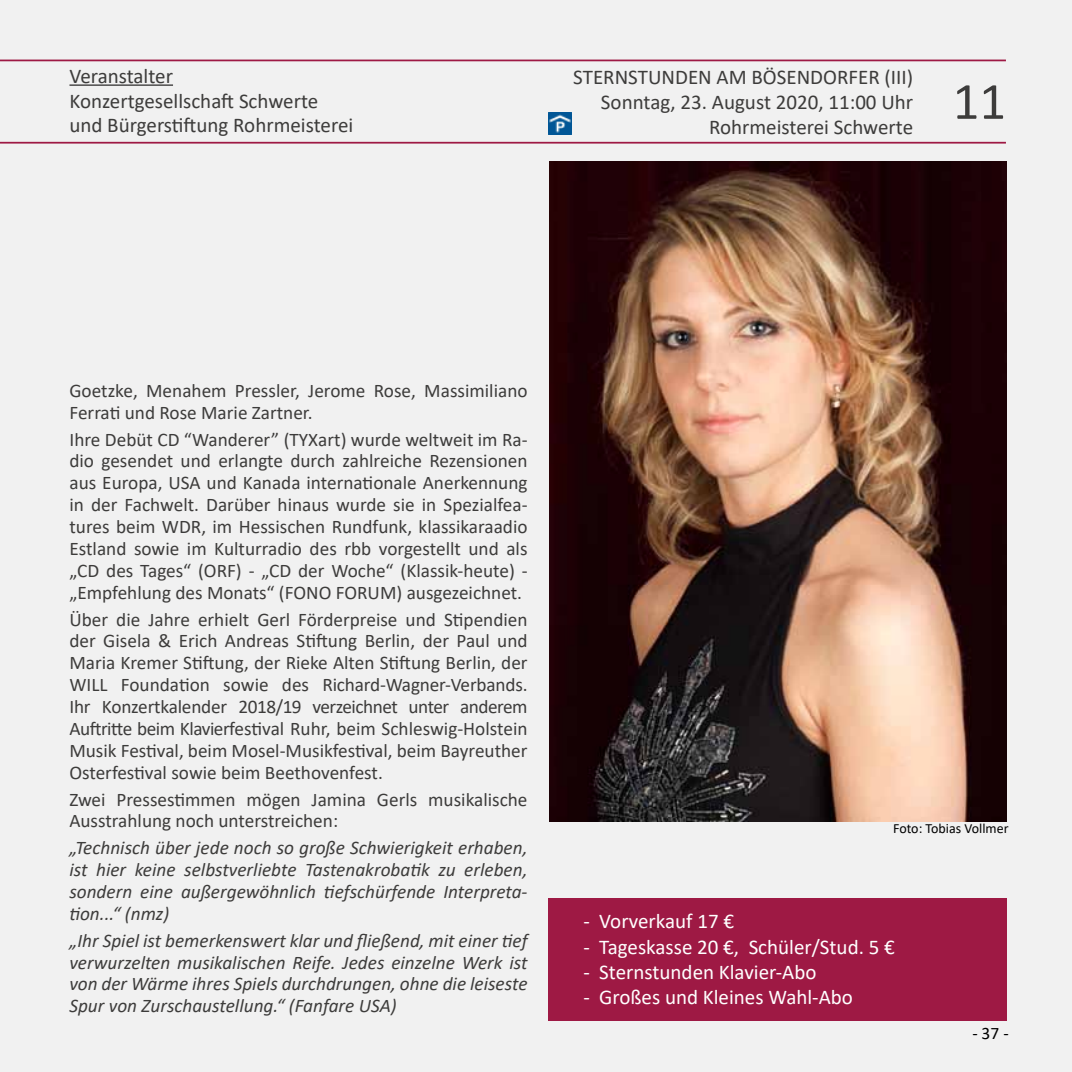
<style>
.page{position:relative;width:1072px;height:1072px;background:#fff}
.page>*{position:absolute;margin:0;border:0;box-sizing:border-box;transform-origin:0 0}
.t1{font:52.5px "Calibri";color:#3d3c3b}
.t2{font:21px/25.2px "Calibri";color:#3d3c3b;text-align:right}
.t3{font:21px "Calibri";color:#fff}
.t4{font:19.25px/21.9px "Calibri";color:#3d3c3b}
.t5{font:italic 19.25px/21.9px "Calibri";color:#3d3c3b;text-align:justify}
.t6{font:17.5px "Calibri";color:#000}
.t7{font:14px "Calibri";color:#000}
</style>
<div class="page">
<div style="left:0;top:0;width:1071px;height:1071px;background:#f1f1f1"></div>
<div style="left:548px;top:898px;width:459px;height:123px;background:#9e1944"></div>
<hr style="left:0;top:60px;width:1005px;height:1px;background:#9e1944">
<hr style="left:0;top:142px;width:1005px;height:2px;background:#9e1944">
<hr style="left:69px;top:84px;width:104px;height:2px;background:#3d3c3b">
<img style="left:548px;top:112px;width:23px;height:23px">
<img style="left:549px;top:161px;width:457px;height:660px">
<p class="t2" style="left:69px;top:63px;width:285px;text-align:left">Veranstalter<br>Konzertgesellschaft Schwerte und Bürgerstiftung Rohrmeisterei</p>
<p class="t2" style="left:573px;top:63px;width:341px">STERNSTUNDEN AM BÖSENDORFER (III)<br>Sonntag, 23. August 2020, 11:00 Uhr<br>Rohrmeisterei Schwerte</p>
<h1 class="t1" style="left:952px;top:65px;width:55px">11</h1>
<p class="t4" style="left:69px;top:379px;width:459px">Goetzke, Menahem Pressler, Jerome Rose, Massimiliano<br>Ferrati und Rose Marie Zartner.</p>
<p class="t4" style="left:69px;top:428px;width:460px;text-align:justify">Ihre Debüt CD “Wanderer” (TYXart) wurde weltweit im Ra&shy;dio gesendet und erlangte durch zahlreiche Rezensionen aus Europa, USA und Kanada internationale Anerkennung in der Fachwelt. Darüber hinaus wurde sie in Spezialfea&shy;tures beim WDR, im Hessischen Rundfunk, klassikaraadio Estland sowie im Kulturradio des rbb vorgestellt und als „CD des Tages“ (ORF) - „CD der Woche“ (Klassik-heute) - „Empfehlung des Monats“ (FONO FORUM) ausgezeichnet.</p>
<p class="t4" style="left:69px;top:607px;width:460px;text-align:justify">Über die Jahre erhielt Gerl Förderpreise und Stipendien der Gisela &amp; Erich Andreas Stiftung Berlin, der Paul und Maria Kremer Stiftung, der Rieke Alten Stiftung Berlin, der WILL Foundation sowie des Richard-Wagner-Verbands.<br>Ihr Konzertkalender 2018/19 verzeichnet unter anderem Auftritte beim Klavierfestival Ruhr, beim Schleswig-Holstein Musik Festival, beim Mosel-Musikfestival, beim Bayreuther Osterfestival sowie beim Beethovenfest.</p>
<p class="t4" style="left:69px;top:787px;width:459px">Zwei Pressestimmen mögen Jamina Gerls musikalische<br>Ausstrahlung noch unterstreichen:</p>
<p class="t5" style="left:69px;top:836px;width:459px">„Technisch über jede noch so große Schwierigkeit erhaben, ist hier keine selbstverliebte Tastenakrobatik zu erleben, sondern eine außergewöhnlich tiefschürfende Interpreta&shy;tion...“ (nmz)</p>
<p class="t5" style="left:69px;top:928px;width:459px">„Ihr Spiel ist bemerkenswert klar und fließend, mit einer tief verwurzelten musikalischen Reife. Jedes einzelne Werk ist von der Wärme ihres Spiels durchdrungen, ohne die leiseste Spur von Zurschaustellung.“ (Fanfare USA)</p>
<p class="t7" style="left:893px;top:818px;width:117px">Foto: Tobias Vollmer</p>
<p class="t3" style="left:583px;top:906px;width:152px">- Vorverkauf 17 €</p>
<p class="t3" style="left:583px;top:932px;width:313px">- Tageskasse 20 €, Schüler/Stud. 5 €</p>
<p class="t3" style="left:583px;top:957px;width:234px">- Sternstunden Klavier-Abo</p>
<p class="t3" style="left:583px;top:982px;width:271px">- Großes und Kleines Wahl-Abo</p>
<p class="t6" style="left:972px;top:1020px;width:38px">-37-</p>
</div>
